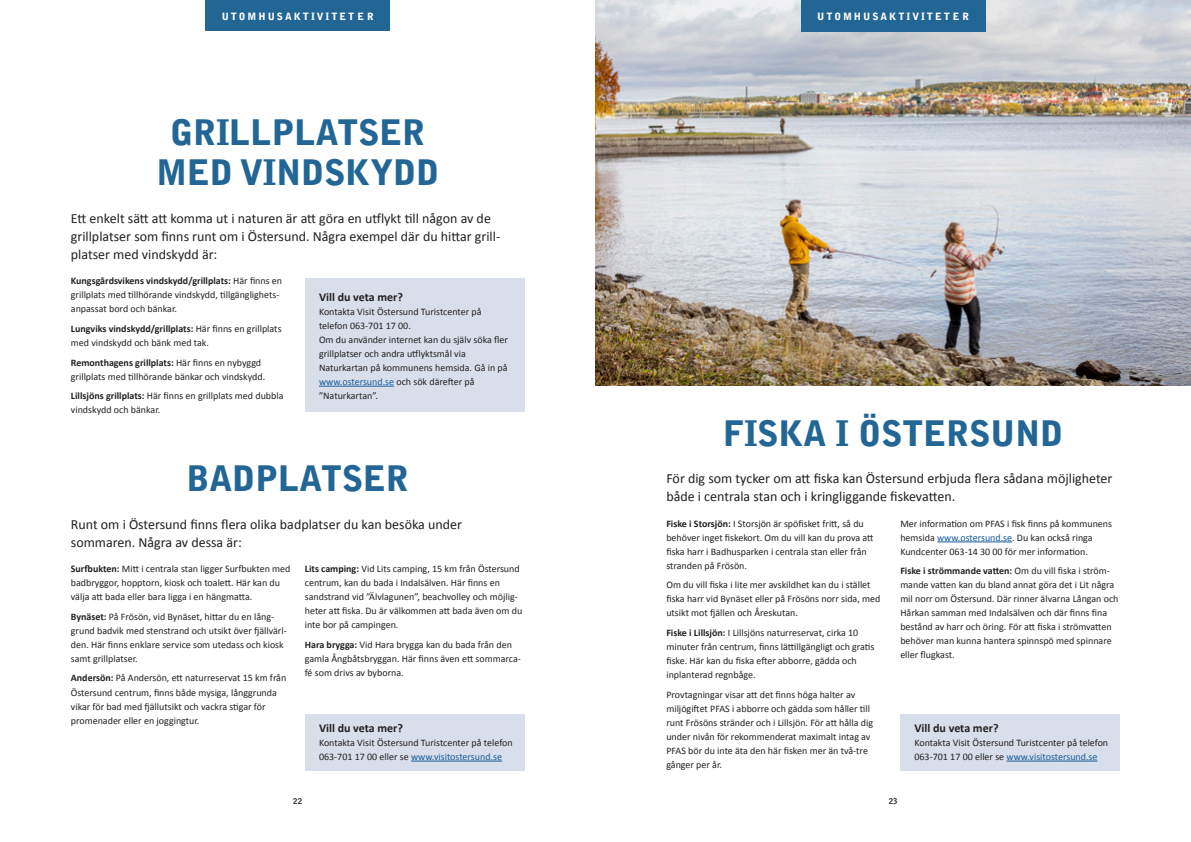
<style>
.page{position:relative;width:1191px;height:842px;background:#fff}
.page>*{position:absolute;margin:0;border:0;box-sizing:border-box;transform-origin:0 0}
.Rubrik_1{font:900 35px/40px "Bell Gothic Std";letter-spacing:-.01em;color:#226695;text-align:center}
.Ingress{font:14px/18px "Calibri";color:#231f20}
.Bröd{font:700 12px "Calibri";color:#231f20}
.Bröd-2{font:10px/14px "Calibri";color:#231f20}
.t1{font:900 10px "Bell Gothic Std";letter-spacing:.2em;color:#fff}
.t2{font:900 8px "Bell Gothic Std";color:#3e3e3f}
.s1{font-weight:700}
.s2{color:#175d9e}
</style>
<div class="page">
<div style="left:206px;top:0;width:184px;height:31px;background:#226695"></div>
<hr style="left:937px;top:542px;width:75px;height:1px;background:#175d9e">
<div style="left:305px;top:714px;width:219px;height:57px;background:#d9dfea"></div>
<div style="left:900px;top:714px;width:220px;height:57px;background:#d9dfea"></div>
<div style="left:305px;top:279px;width:219px;height:133px;background:#d9dfea"></div>
<hr style="left:411px;top:761px;width:91px;height:1px;background:#175d9e">
<hr style="left:1006px;top:761px;width:91px;height:1px;background:#175d9e">
<hr style="left:319px;top:386px;width:75px;height:1px;background:#175d9e">
<img style="left:595px;top:0;width:596px;height:386px">
<div style="left:801px;top:0;width:184px;height:31px;background:#226695"></div>
<p class="t1" style="left:222px;top:11px;width:153px">UTOMHUSAKTIVITETER</p>
<h1 class="Rubrik_1" style="left:156px;top:113px;width:285px">GRILLPLATSER<br>MED VINDSKYDD</h1>
<p class="Ingress" style="left:71px;top:209px;width:430px">Ett enkelt sätt att komma ut i naturen är att göra en utflykt till någon av de grillplatser som finns runt om i Östersund. Några exempel där du hittar grill&shy;platser med vindskydd är:</p>
<p class="Bröd-2" style="left:71px;top:274px;width:213px"><span class="s1">Kungsgårdsvikens vindskydd/grillplats:</span> Här finns en grillplats med tillhörande vindskydd, tillgänglighets&shy;anpassat bord och bänkar.</p>
<p class="Bröd-2" style="left:71px;top:321px;width:212px"><span class="s1">Lungviks vindskydd/grillplats:</span> Här finns en grillplats med vindskydd och bänk med tak.</p>
<p class="Bröd-2" style="left:71px;top:355px;width:196px"><span class="s1">Remonthagens grillplats:</span> Här finns en nybyggd grillplats med tillhörande bänkar och vindskydd.</p>
<p class="Bröd-2" style="left:71px;top:389px;width:214px"><span class="s1">Lillsjöns grillplats:</span> Här finns en grillplats med dubbla vindskydd och bänkar.</p>
<p class="Bröd" style="left:319px;top:289px;width:86px">Vill du veta mer?</p>
<p class="Bröd-2" style="left:319px;top:304px;width:190px">Kontakta Visit Östersund Turistcenter på telefon 063-701 17 00.<br>Om du använder internet kan du själv söka fler grillplatser och andra utflyktsmål via Naturkartan på kommunens hemsida. Gå in på <span class="s2">www.ostersund.se</span> och sök därefter på ”Naturkartan”.</p>
<h1 class="Rubrik_1" style="left:186px;top:459px;width:225px">BADPLATSER</h1>
<p class="Ingress" style="left:71px;top:515px;width:393px">Runt om i Östersund finns flera olika badplatser du kan besöka under sommaren. Några av dessa är:</p>
<p class="Bröd-2" style="left:71px;top:561px;width:221px"><span class="s1">Surfbukten:</span> Mitt i centrala stan ligger Surfbukten med badbryggor, hopptorn, kiosk och toalett. Här kan du välja att bada eller bara ligga i en hängmatta.</p>
<p class="Bröd-2" style="left:71px;top:609px;width:217px"><span class="s1">Bynäset:</span> På Frösön, vid Bynäset, hittar du en lång&shy;grund badvik med stenstrand och utsikt över fjällvärl&shy;den. Här finns enklare service som utedass och kiosk samt grillplatser.</p>
<p class="Bröd-2" style="left:71px;top:671px;width:217px"><span class="s1">Andersön:</span> På Andersön, ett naturreservat 15 km från Östersund centrum, finns både mysiga, långgrunda vikar för bad med fjällutsikt och vackra stigar för promenader eller en joggingtur.</p>
<p class="Bröd-2" style="left:305px;top:561px;width:219px"><span class="s1">Lits camping:</span> Vid Lits camping, 15 km från Östersund centrum, kan du bada i Indalsälven. Här finns en sandstrand vid ”Älvlagunen”, beachvolley och möjlig&shy;heter att fiska. Du är välkommen att bada även om du inte bor på campingen.</p>
<p class="Bröd-2" style="left:305px;top:637px;width:218px"><span class="s1">Hara brygga:</span> Vid Hara brygga kan du bada från den gamla Ångbåtsbryggan. Här finns även ett sommarca&shy;fé som drivs av byborna.</p>
<p class="Bröd" style="left:319px;top:719px;width:86px">Vill du veta mer?</p>
<p class="Bröd-2" style="left:319px;top:735px;width:195px">Kontakta Visit Östersund Turistcenter på telefon<br>063-701 17 00 eller se <span class="s2">www.visitostersund.se</span></p>
<p class="t1" style="left:817px;top:11px;width:153px">UTOMHUSAKTIVITETER</p>
<h1 class="Rubrik_1" style="left:723px;top:414px;width:342px">FISKA I ÖSTERSUND</h1>
<p class="Ingress" style="left:666px;top:469px;width:447px">För dig som tycker om att fiska kan Östersund erbjuda flera sådana möjligheter både i centrala stan och i kringliggande fiskevatten.</p>
<p class="Bröd-2" style="left:666px;top:516px;width:209px"><span class="s1">Fiske i Storsjön:</span> I Storsjön är spöfisket fritt, så du behöver inget fiskekort. Om du vill kan du prova att fiska harr i Badhusparken i centrala stan eller från stranden på Frösön.</p>
<p class="Bröd-2" style="left:666px;top:578px;width:215px">Om du vill fiska i lite mer avskildhet kan du i stället fiska harr vid Bynäset eller på Frösöns norr sida, med utsikt mot fjällen och Åreskutan.</p>
<p class="Bröd-2" style="left:666px;top:625px;width:209px"><span class="s1">Fiske i Lillsjön:</span> I Lillsjöns naturreservat, cirka 10 minuter från centrum, finns lättillgängligt och gratis fiske. Här kan du fiska efter abborre, gädda och inplanterad regnbåge.</p>
<p class="Bröd-2" style="left:666px;top:687px;width:208px">Provtagningar visar att det finns höga halter av miljögiftet PFAS i abborre och gädda som håller till runt Frösöns stränder och i Lillsjön. För att hålla dig under nivån för rekommenderat maximalt intag av PFAS bör du inte äta den här fisken mer än två-tre gånger per år.</p>
<p class="Bröd-2" style="left:900px;top:516px;width:213px">Mer information om PFAS i fisk finns på kommunens hemsida <span class="s2">www.ostersund.se</span>. Du kan också ringa<br>Kundcenter 063-14 30 00 för mer information.</p>
<p class="Bröd-2" style="left:900px;top:564px;width:220px"><span class="s1">Fiske i strömmande vatten:</span> Om du vill fiska i ström&shy;mande vatten kan du bland annat göra det i Lit några mil norr om Östersund. Där rinner älvarna Långan och Hårkan samman med Indalsälven och där finns fina bestånd av harr och öring. För att fiska i strömvatten behöver man kunna hantera spinnspö med spinnare eller flugkast.</p>
<p class="Bröd" style="left:914px;top:719px;width:86px">Vill du veta mer?</p>
<p class="Bröd-2" style="left:914px;top:735px;width:195px">Kontakta Visit Östersund Turistcenter på telefon<br>063-701 17 00 eller se <span class="s2">www.visitostersund.se</span></p>
<p class="t2" style="left:293px;top:796px;width:10px">22</p>
<p class="t2" style="left:888px;top:796px;width:10px">23</p>
</div>
